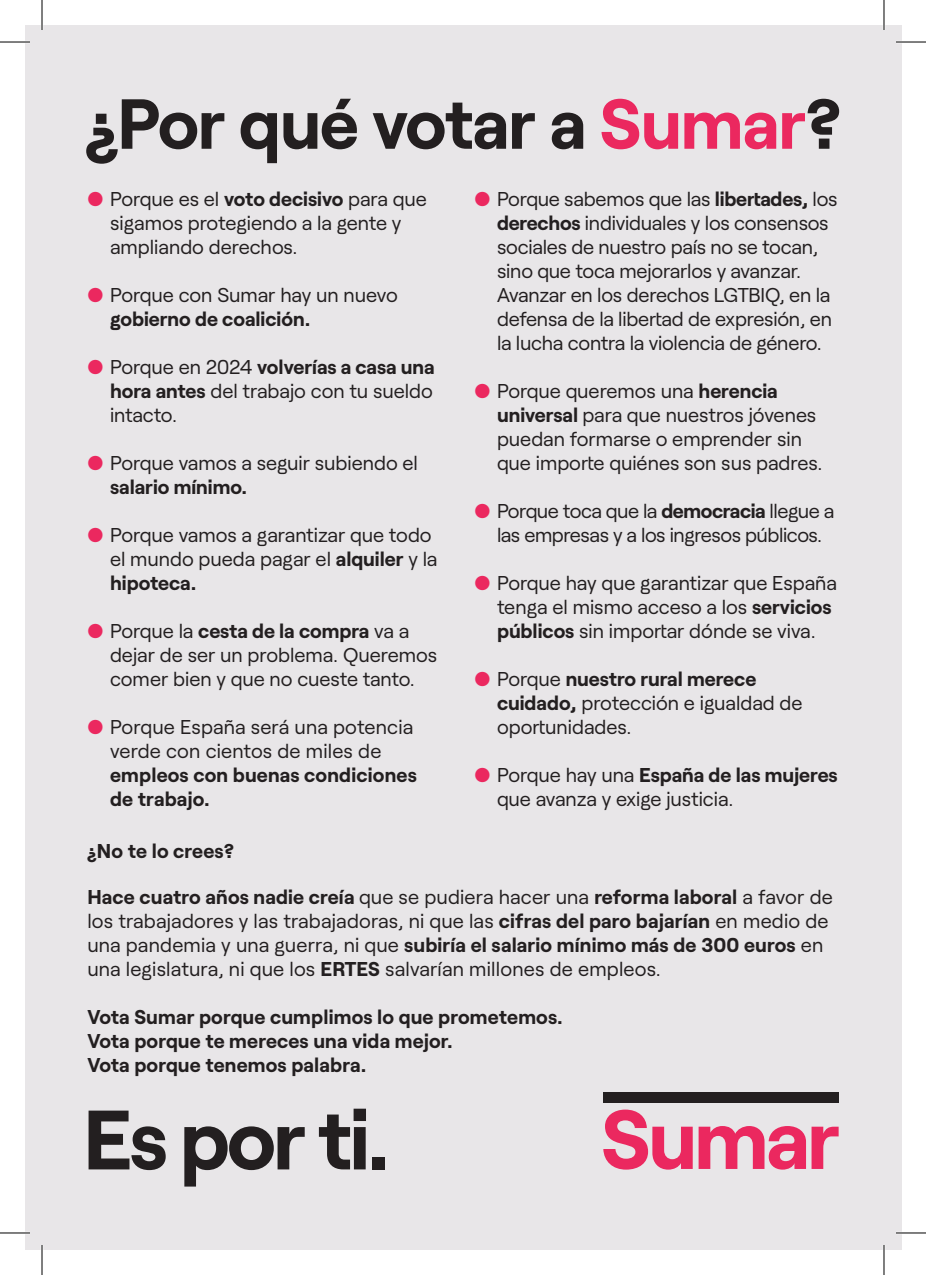
<style>
.page{position:relative;width:926px;height:1275px;background:#fff}
.page>*{position:absolute;margin:0;border:0;box-sizing:border-box;transform-origin:0 0}
.t1{font:700 84px "Roobert";letter-spacing:-.03em;color:#231f20}
.t2{font:700 70.6px "Roobert";letter-spacing:-.015em;color:#231f20}
.t3{font:20px/24px "Roobert";letter-spacing:-.005em;color:#231f20}
.t4{font:700 20px "Roobert";letter-spacing:.01em;color:#231f20}
.s1{color:#eb285f}
.s2{font-weight:700}
</style>
<div class="page">
<div style="left:25px;top:25px;width:876px;height:1225px;background:#e8e6e8"></div>
<svg style="left:603px;top:1109px;width:90px;height:60px"></svg>
<svg style="left:699px;top:1126px;width:140px;height:43px"></svg>
<div style="left:603px;top:1092px;width:236px;height:11px;background:#231f20"></div>
<hr style="left:0;top:41px;width:30px;height:2px;background:#fff">
<hr style="left:896px;top:41px;width:30px;height:2px;background:#fff">
<hr style="left:0;top:1231px;width:30px;height:3px;background:#fff">
<hr style="left:896px;top:1231px;width:30px;height:3px;background:#fff">
<hr style="left:41px;top:0;width:2px;height:30px;background:#fff">
<hr style="left:41px;top:1245px;width:2px;height:30px;background:#fff">
<hr style="left:883px;top:0;width:2px;height:30px;background:#fff">
<hr style="left:883px;top:1245px;width:2px;height:30px;background:#fff">
<hr style="left:0;top:42px;width:30px;height:1px;background:#000">
<hr style="left:896px;top:42px;width:30px;height:1px;background:#000">
<hr style="left:0;top:1232px;width:30px;height:1px;background:#000">
<hr style="left:896px;top:1232px;width:30px;height:1px;background:#000">
<hr style="left:42px;top:0;width:1px;height:30px;background:#000">
<hr style="left:42px;top:1245px;width:1px;height:30px;background:#000">
<hr style="left:884px;top:0;width:1px;height:30px;background:#000">
<hr style="left:884px;top:1245px;width:1px;height:30px;background:#000">
<p class="t2" style="left:86px;top:69px;width:757px">¿Por qué votar a <span class="s1">Sumar</span>?</p>
<p class="t3" style="left:110px;top:185px;width:318px;text-indent:-23px"><span class="s1">●</span> Porque es el <span class="s2">voto decisivo</span> para que sigamos protegiendo a la gente y ampliando derechos.</p>
<p class="t3" style="left:110px;top:281px;width:289px;text-indent:-23px"><span class="s1">●</span> Porque con Sumar hay un nuevo <span class="s2">gobierno de coalición.</span></p>
<p class="t3" style="left:110px;top:353px;width:326px;text-align:justify;text-indent:-23px"><span class="s1">●</span> Porque en 2024 <span class="s2">volverías a casa una hora antes</span> del trabajo con tu sueldo intacto.</p>
<p class="t3" style="left:110px;top:449px;width:309px;text-indent:-23px"><span class="s1">●</span> Porque vamos a seguir subiendo el <span class="s2">salario mínimo.</span></p>
<p class="t3" style="left:110px;top:521px;width:329px;text-indent:-23px"><span class="s1">●</span> Porque vamos a garantizar que todo el mundo pueda pagar el <span class="s2">alquiler</span> y la <span class="s2">hipoteca.</span></p>
<p class="t3" style="left:110px;top:617px;width:329px;text-indent:-23px"><span class="s1">●</span> Porque la <span class="s2">cesta de la compra</span> va a dejar de ser un problema. Queremos comer bien y que no cueste tanto.</p>
<p class="t3" style="left:110px;top:713px;width:308px;text-indent:-23px"><span class="s1">●</span> Porque España será una potencia verde con cientos de miles de <span class="s2">empleos con buenas condiciones de trabajo.</span></p>
<p class="t3" style="left:497px;top:185px;width:342px;text-indent:-23px"><span class="s1">●</span> Porque sabemos que las <span class="s2">libertades,</span> los <span class="s2">derechos</span> individuales y los consensos sociales de nuestro país no se tocan, sino que toca mejorarlos y avanzar.<br>Avanzar en los derechos LGTBIQ, en la defensa de la libertad de expresión, en la lucha contra la violencia de género.</p>
<p class="t3" style="left:497px;top:377px;width:327px;text-indent:-23px"><span class="s1">●</span> Porque queremos una <span class="s2">herencia universal</span> para que nuestros jóvenes puedan formarse o emprender sin que importe quiénes son sus padres.</p>
<p class="t3" style="left:474px;top:497px;width:361px;text-align:center"><span class="s1">●</span> Porque toca que la <span class="s2">democracia</span> llegue a las empresas y a los ingresos públicos.</p>
<p class="t3" style="left:497px;top:569px;width:341px;text-indent:-23px"><span class="s1">●</span> Porque hay que garantizar que España tenga el mismo acceso a los <span class="s2">servicios públicos</span> sin importar dónde se viva.</p>
<p class="t3" style="left:497px;top:665px;width:307px;text-indent:-23px"><span class="s1">●</span> Porque <span class="s2">nuestro rural merece cuidado,</span> protección e igualdad de oportunidades.</p>
<p class="t3" style="left:497px;top:761px;width:342px;text-indent:-23px"><span class="s1">●</span> Porque hay una <span class="s2">España de las mujeres </span>que avanza y exige justicia.</p>
<p class="t4" style="left:87px;top:835px;width:148px">¿No te lo crees?</p>
<p class="t3" style="left:87px;top:883px;width:747px"><span class="s2">Hace cuatro años nadie creía</span> que se pudiera hacer una <span class="s2">reforma laboral</span> a favor de los trabajadores y las trabajadoras, ni que las <span class="s2">cifras del paro bajarían</span> en medio de una pandemia y una guerra, ni que <span class="s2">subiría el salario mínimo más de 300 euros</span> en una legislatura, ni que los <span class="s2">ERTES</span> salvarían millones de empleos.</p>
<p class="t4" style="left:87px;top:1001px;width:477px">Vota Sumar porque cumplimos lo que prometemos.</p>
<p class="t4" style="left:87px;top:1025px;width:367px">Vota porque te mereces una vida mejor.</p>
<p class="t4" style="left:87px;top:1049px;width:281px">Vota porque tenemos palabra.</p>
<p class="t1" style="left:83px;top:1074px;width:309px">Es por ti.</p>
</div>
